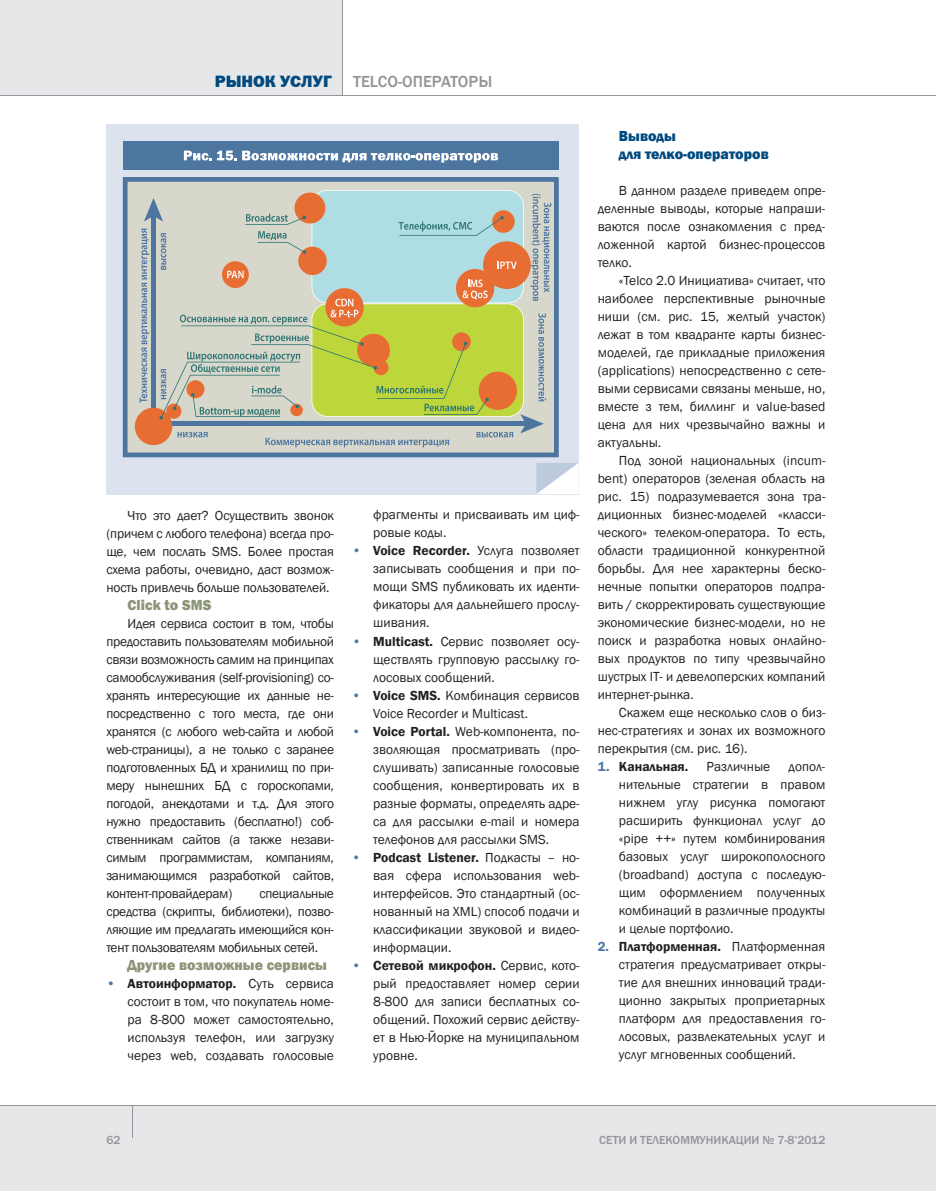
<style>
.page{position:relative;width:936px;height:1191px;background:#fff}
.page>*{position:absolute;margin:0;border:0;box-sizing:border-box;transform-origin:0 0}
.t1{font:500 16.5px "Franklin Gothic";color:#939598}
.t2{font:16.5px "Franklin Gothic Heavy C";color:#004a7f}
.t3{font:800 15px "Franklin Gothic";letter-spacing:.005em;color:#8d9578;scale:.95 1}
.t4{font:800 15px/18px "Franklin Gothic";letter-spacing:.005em;color:#004a7f;scale:.95 1}
.t5{font:13.5px/18px "Franklin Gothic";color:#231f20;text-align:justify}
.t6{font:600 13.5px "Franklin Gothic";color:#231f20}
.t7{font:500 12px "Franklin Gothic";color:#939598}
.s1{color:#4c759f}
.s2{font-weight:600}
.s3{font-weight:600;color:#4c759f}
</style>
<div class="page">
<div style="left:0;top:0;width:342px;height:96px;background:#e6e7e9"></div>
<div style="left:0;top:1106px;width:935px;height:85px;background:#e6e7e9"></div>
<hr style="left:0;top:96px;width:935px;height:1px;background:#939598">
<hr style="left:0;top:1105px;width:935px;height:1px;background:#939598">
<hr style="left:342px;top:0;width:1px;height:95px;background:#939598">
<hr style="left:132px;top:1106px;width:1px;height:31px;background:#939598">
<div style="left:106px;top:125px;width:472px;height:369px;background:#dce3ee"></div>
<svg style="left:123px;top:177px;width:435px;height:280px;fill:#d7d7cc"></svg>
<div style="left:135px;top:408px;width:37px;height:37px;background:#e86d33;border-radius:50%"></div>
<div style="left:123px;top:141px;width:435px;height:29px;background:#4c759f"></div>
<svg style="left:184px;top:150px;width:314px;height:13px"></svg>
<svg style="left:140px;top:190px;width:411px;height:257px"></svg>
<svg style="left:536px;top:463px;width:42px;height:31px"></svg>
<p class="t2" style="left:215px;top:72px;width:119px">рынок услуг</p>
<p class="t5" style="left:106px;top:506px;width:229px;text-indent:21px">Что это дает? Осуществить звонок (причем с любого телефона) всегда про&shy;ще, чем послать SMS. Более простая схема работы, очевидно, даст возмож&shy;ность привлечь больше пользователей.</p>
<p class="t3" style="left:128px;top:595px;width:90px">Click to SMS</p>
<p class="t5" style="left:106px;top:614px;width:229px;text-indent:21px">Идея сервиса состоит в том, чтобы предоставить пользователям мобильной связи возможность самим на принципах самообслуживания (self-provisioning) со&shy;хранять интересующие их данные не&shy;посредственно с того места, где они хранятся (с любого web-сайта и любой web-страницы), а не только с заранее подготовленных БД и хранилищ по при&shy;меру нынешних БД с гороскопами, погодой, анекдотами и т.д. Для этого нужно предоставить (бесплатно!) соб&shy;ственникам сайтов (а также незави&shy;симым программистам, компаниям, занимающимся разработкой сайтов, контент-провайдерам)</p>
<p class="t5" style="left:106px;top:884px;width:229px;text-indent:153px">специальные средства (скрипты, библиотеки), позво&shy;ляющие им предлагать имеющийся кон&shy;тент пользователям мобильных сетей.</p>
<p class="t3" style="left:128px;top:955px;width:211px">Другие возможные сервисы</p>
<p class="t5" style="left:128px;top:974px;width:208px;text-indent:-21px"><span class="s1">•</span> <span class="s2">Автоинформатор.</span> Суть сервиса состоит в том, что покупатель номе&shy;ра 8-800 может самостоятельно, используя телефон, или загрузку через web, создавать голосовые</p>
<p class="t1" style="left:353px;top:71px;width:141px">TELCO-ОПЕРАТОРЫ</p>
<p class="t5" style="left:373px;top:506px;width:208px">фрагменты и присваивать им циф&shy;ровые коды.</p>
<p class="t5" style="left:373px;top:542px;width:208px;text-indent:-21px"><span class="s1">•</span> <span class="s2">Voice Recorder.</span> Услуга позволяет записывать сообщения и при по&shy;мощи SMS публиковать их иденти&shy;фикаторы для дальнейшего прослу&shy;шивания.</p>
<p class="t5" style="left:373px;top:632px;width:208px;text-indent:-21px"><span class="s1">•</span> <span class="s2">Multicast.</span> Сервис позволяет осу&shy;ществлять групповую рассылку го&shy;лосовых сообщений.</p>
<p class="t5" style="left:373px;top:686px;width:208px;text-indent:-21px"><span class="s1">•</span> <span class="s2">Voice SMS.</span> Комбинация сервисов<br>Voice Recorder и Multicast.</p>
<p class="t5" style="left:373px;top:722px;width:208px;text-indent:-21px"><span class="s1">•</span> <span class="s2">Voice Portal.</span> Web-компонента, по&shy;зволяющая просматривать (про&shy;слушивать) записанные голосовые сообщения, конвертировать их в разные форматы, определять адре&shy;са для рассылки e-mail и номера телефонов для рассылки SMS.</p>
<p class="t5" style="left:373px;top:848px;width:208px;text-indent:-21px"><span class="s1">•</span> <span class="s2">Podcast Listener.</span> Подкасты – но&shy;вая сфера использования web&shy;интерфейсов. Это стандартный (ос&shy;нованный на XML) способ подачи и классификации звуковой и видео&shy;информации.</p>
<p class="t5" style="left:373px;top:956px;width:208px;text-indent:-21px"><span class="s1">•</span> <span class="s2">Сетевой микрофон.</span> Сервис, кото&shy;рый предоставляет номер серии 8-800 для записи бесплатных со&shy;общений. Похожий сервис действу&shy;ет в Нью-Йорке на муниципальном уровне.</p>
<p class="t4" style="left:619px;top:127px;width:159px">Выводы<br>для телко-операторов</p>
<p class="t5" style="left:597px;top:182px;width:229px;text-indent:21px">В данном разделе приведем опре&shy;деленные выводы, которые напраши&shy;ваются после ознакомления с пред&shy;ложенной картой бизнес-процессов телко.</p>
<p class="t5" style="left:597px;top:272px;width:229px;text-indent:21px">«Telco 2.0 Инициатива» считает, что наиболее перспективные рыночные ниши (см. рис. 15, желтый участок) лежат в том квадранте карты бизнес&shy;моделей, где прикладные приложения (applications) непосредственно с сете&shy;выми сервисами связаны меньше, но, вместе з тем, биллинг и value-based цена для них чрезвычайно важны и актуальны.</p>
<p class="t5" style="left:597px;top:452px;width:229px;text-indent:21px">Под зоной национальных (incum&shy;bent) операторов (зеленая область на рис. 15) подразумевается зона тра&shy;диционных бизнес-моделей «класси&shy;ческого» телеком-оператора. То есть, области традиционной конкурентной борьбы. Для нее характерны беско&shy;нечные попытки операторов подпра&shy;вить / скорректировать существующие экономические бизнес-модели, но не поиск и разработка новых онлайно&shy;вых продуктов по типу чрезвычайно шустрых ІТ- и девелоперских компаний интернет-рынка.</p>
<p class="t5" style="left:597px;top:704px;width:229px;text-indent:21px">Скажем еще несколько слов о биз&shy;нес-стратегиях и зонах их возможного перекрытия (см. рис. 16).</p>
<p class="t6" style="left:597px;top:758px;width:92px"><span class="s1">1.</span> Канальная.</p>
<p class="t5" style="left:706px;top:758px;width:65px">Различные</p>
<p class="t5" style="left:619px;top:758px;width:208px;text-indent:170px">допол&shy;нительные стратегии в правом нижнем углу рисунка помогают расширить функционал услуг до «pipe ++» путем комбинирования базовых услуг широкополосного (broadband) доступа с последую&shy;щим оформлением полученных комбинаций в различные продукты и целые портфолио.</p>
<p class="t5" style="left:619px;top:938px;width:208px;text-indent:-21px"><span class="s3">2.</span> <span class="s2">Платформенная.</span> Платформенная стратегия предусматривает откры&shy;тие для внешних инноваций тради&shy;ционно закрытых проприетарных платформ для предоставления го&shy;лосовых, развлекательных услуг и услуг мгновенных сообщений.</p>
<p class="t7" style="left:106px;top:1132px;width:16px">62</p>
<p class="t7" style="left:599px;top:1132px;width:227px">СЕТИ И ТЕЛЕКОММУНИКАЦИИ № 7-8’2012</p>
</div>
